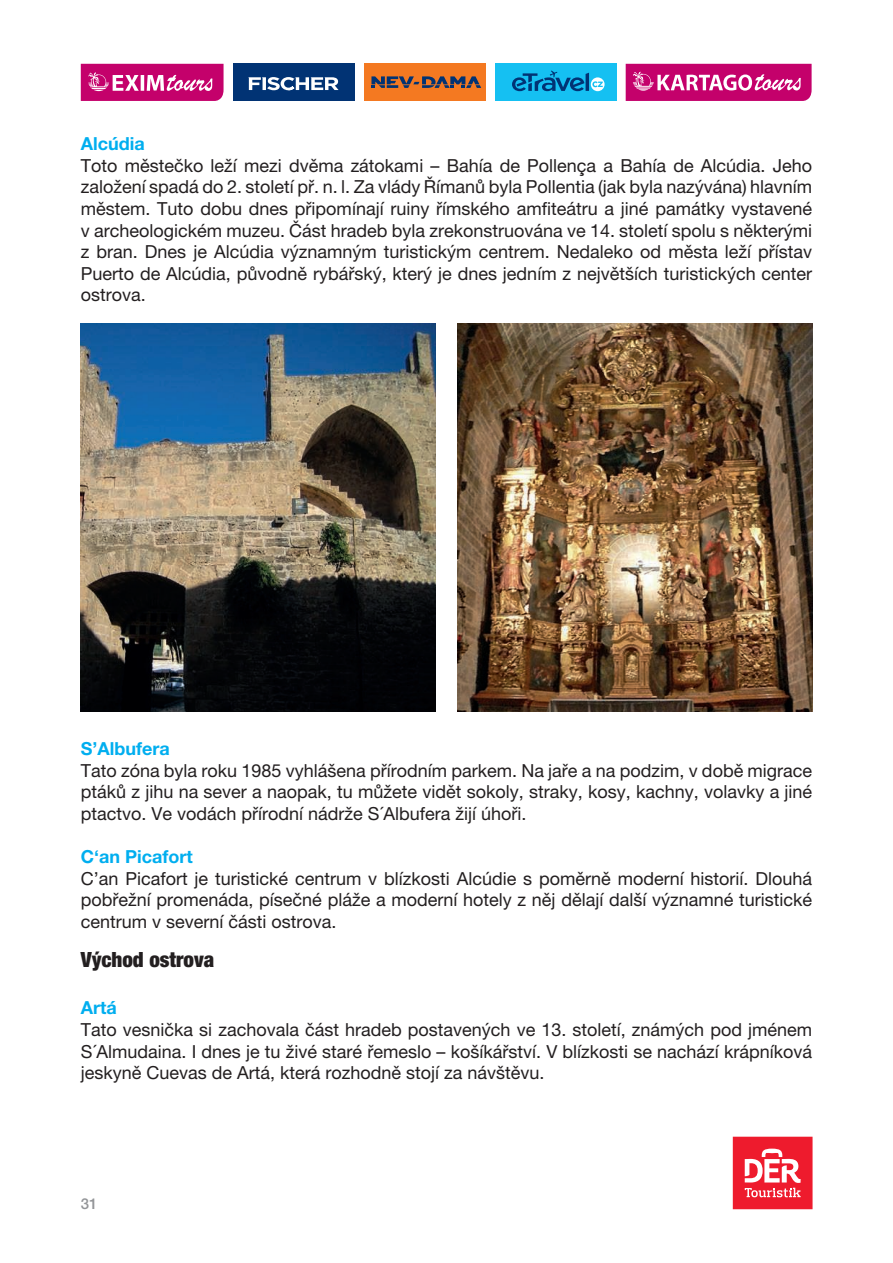
<style>
.page{position:relative;width:893px;height:1263px;background:#fff}
.page>*{position:absolute;margin:0;border:0;box-sizing:border-box;transform-origin:0 0}
.t1{font:900 condensed 21px "Helvetica Neue CE";color:#231f20}
.t2{font:18px/21.6px "Helvetica Neue CE";color:#231f20;text-align:justify}
.t3{font:700 18px "Helvetica Neue CE";color:#00aeef}
.t4{font:500 15px "Helvetica Neue CE";color:#939598}
</style>
<div class="page">
<div style="left:733px;top:1137px;width:79px;height:72px;background:#ee1b2d"></div>
<svg style="left:745px;top:1148px;width:56px;height:49px"></svg>
<div style="left:233px;top:64px;width:121px;height:37px;background:#013374"></div>
<svg style="left:248px;top:77px;width:91px;height:13px"></svg>
<div style="left:364px;top:64px;width:121px;height:37px;background:#f47921"></div>
<svg style="left:371px;top:76px;width:110px;height:12px"></svg>
<div style="left:495px;top:64px;width:121px;height:37px;background:#15c0f2"></div>
<svg style="left:512px;top:71px;width:93px;height:20px"></svg>
<svg style="left:81px;top:64px;width:143px;height:37px;background:#cd2b83"></svg>
<svg style="left:626px;top:64px;width:186px;height:37px;background:#ce2c84"></svg>
<img style="left:81px;top:323px;width:355px;height:389px">
<img style="left:457px;top:323px;width:355px;height:389px">
<p class="t3" style="left:81px;top:133px;width:65px">Alcúdia</p>
<p class="t2" style="left:81px;top:155px;width:733px">Toto městečko leží mezi dvěma zátokami – Bahía de Pollença a Bahía de Alcúdia. Jeho založení spadá do 2. století př. n. l. Za vlády Římanů byla Pollentia (jak byla nazývána) hlavním městem. Tuto dobu dnes připomínají ruiny římského amfiteátru a jiné památky vystavené v archeologickém muzeu. Část hradeb byla zrekonstruována ve 14. století spolu s některými z bran. Dnes je Alcúdia významným turistickým centrem. Nedaleko od města leží přístav Puerto de Alcúdia, původně rybářský, který je dnes jedním z největších turistických center ostrova.</p>
<p class="t3" style="left:81px;top:737px;width:90px">S’Albufera</p>
<p class="t2" style="left:81px;top:759px;width:733px">Tato zóna byla roku 1985 vyhlášena přírodním parkem. Na jaře a na podzim, v době migrace ptáků z jihu na sever a naopak, tu můžete vidět sokoly, straky, kosy, kachny, volavky a jiné ptactvo. Ve vodách přírodní nádrže S´Albufera žijí úhoři.</p>
<p class="t3" style="left:81px;top:845px;width:113px">C‘an Picafort</p>
<p class="t2" style="left:81px;top:867px;width:733px">C’an Picafort je turistické centrum v blízkosti Alcúdie s poměrně moderní historií. Dlouhá pobřežní promenáda, písečné pláže a moderní hotely z něj dělají další významné turistické centrum v severní části ostrova.</p>
<p class="t1" style="left:81px;top:947px;width:135px">Východ ostrova</p>
<p class="t3" style="left:81px;top:997px;width:37px">Artá</p>
<p class="t2" style="left:81px;top:1019px;width:733px">Tato vesnička si zachovala část hradeb postavených ve 13. století, známých pod jménem S´Almudaina. I dnes je tu živé staré řemeslo – košíkářství. V blízkosti se nachází krápníková jeskyně Cuevas de Artá, která rozhodně stojí za návštěvu.</p>
<p class="t4" style="left:81px;top:1194px;width:18px">31</p>
</div>
